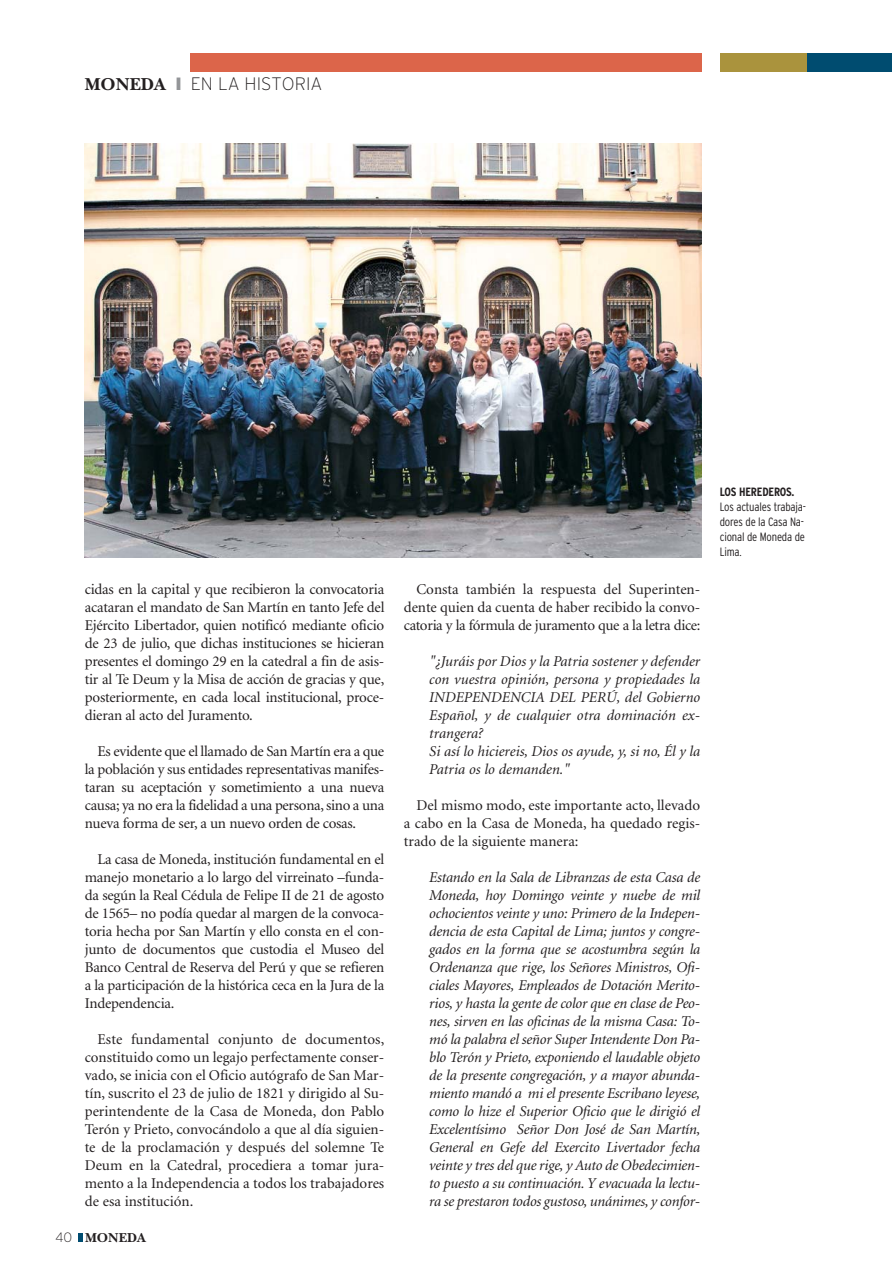
<style>
.page{position:relative;width:892px;height:1275px;background:#fff}
.page>*{position:absolute;margin:0;border:0;box-sizing:border-box;transform-origin:0 0}
.t1{font:200 18px "Interstate";color:#231f20}
.t2{font:15px/18px "Minion";letter-spacing:-.015em;color:#231f20;text-align:justify}
.t3{font:italic 15px/18px "Minion";color:#231f20}
.t4{font:13.5px "New Baskerville Bold SC";color:#231f20}
.t5{font:300 condensed 12px/15px "Interstate";letter-spacing:-.015em;color:#231f20}
.t6{font:700 condensed 12px "Interstate";letter-spacing:-.015em;color:#231f20}
.s1{font-family:"New Baskerville Bold SC";font-weight:400}
.s2{color:#939598}
.s3{font-family:"Interstate";font-weight:200}
</style>
<div class="page">
<div style="left:191px;top:53px;width:511px;height:18px;background:#dc654a"></div>
<div style="left:720px;top:53px;width:88px;height:19px;background:#aa933d"></div>
<div style="left:808px;top:53px;width:84px;height:19px;background:#004c70"></div>
<svg style="left:79px;top:1233px;width:4px;height:9px"></svg>
<img style="left:85px;top:144px;width:617px;height:414px">
<p class="t1" style="left:85px;top:77px;width:239px"><span class="s1">MONEDA</span> <span class="s2">❙</span> EN LA HISTORIA</p>
<p class="t2" style="left:85px;top:581px;width:301px">cidas en la capital y que recibieron la convocatoria acataran el mandato de San Martín en tanto Jefe del Ejército Libertador, quien notificó mediante oficio de 23 de julio, que dichas instituciones se hicieran presentes el domingo 29 en la catedral a fin de asis&shy;tir al Te Deum y la Misa de acción de gracias y que, posteriormente, en cada local institucional, proce&shy;dieran al acto del Juramento.</p>
<p class="t2" style="left:85px;top:743px;width:301px;text-indent:13px">Es evidente que el llamado de San Martín era a que la población y sus entidades representativas manifes&shy;taran su aceptación y sometimiento a una nueva causa; ya no era la fidelidad a una persona, sino a una nueva forma de ser, a un nuevo orden de cosas.</p>
<p class="t2" style="left:85px;top:851px;width:301px;text-indent:13px">La casa de Moneda, institución fundamental en el manejo monetario a lo largo del virreinato –funda&shy;da según la Real Cédula de Felipe II de 21 de agosto de 1565– no podía quedar al margen de la convoca&shy;toria hecha por San Martín y ello consta en el con&shy;junto de documentos que custodia el Museo del Banco Central de Reserva del Perú y que se refieren a la participación de la histórica ceca en la Jura de la Independencia.</p>
<p class="t2" style="left:85px;top:1031px;width:301px;text-indent:13px">Este fundamental conjunto de documentos, constituido como un legajo perfectamente conser&shy;vado, se inicia con el Oficio autógrafo de San Mar&shy;tín, suscrito el 23 de julio de 1821 y dirigido al Su&shy;perintendente de la Casa de Moneda, don Pablo Terón y Prieto, convocándolo a que al día siguien&shy;te de la proclamación y después del solemne Te Deum en la Catedral, procediera a tomar jura&shy;mento a la Independencia a todos los trabajadores de esa institución.</p>
<p class="t4" style="left:55px;top:1233px;width:92px"><span class="s3">40</span> MONEDA</p>
<p class="t2" style="left:404px;top:581px;width:298px;text-indent:13px">Consta también la respuesta del Superinten&shy;dente quien da cuenta de haber recibido la convo&shy;catoria y la fórmula de juramento que a la letra dice:</p>
<p class="t3" style="left:429px;top:653px;width:273px">"¿Juráis por Dios y la Patria sostener y defender con vuestra opinión, persona y propiedades la INDEPENDENCIA DEL PERÚ, del Gobierno Español, y de cualquier otra dominación ex&shy;trangera?<br>Si así lo hiciereis, Dios os ayude, y, si no, Él y la Patria os lo demanden."</p>
<p class="t2" style="left:404px;top:797px;width:298px;text-indent:13px">Del mismo modo, este importante acto, llevado a cabo en la Casa de Moneda, ha quedado regis&shy;trado de la siguiente manera:</p>
<p class="t3" style="left:429px;top:869px;width:273px;text-align:justify">Estando en la Sala de Libranzas de esta Casa de Moneda, hoy Domingo veinte y nuebe de mil ochocientos veinte y uno: Primero de la Indepen&shy;dencia de esta Capital de Lima; juntos y congre&shy;gados en la forma que se acostumbra según la Ordenanza que rige, los Señores Ministros, Ofi&shy;ciales Mayores, Empleados de Dotación Merito&shy;rios, y hasta la gente de color que en clase de Peo&shy;nes, sirven en las oficinas de la misma Casa: To&shy;mó la palabra el señor Super Intendente Don Pa&shy;blo Terón y Prieto, exponiendo el laudable objeto de la presente congregación, y a mayor abunda&shy;miento mandó a mi el presente Escribano leyese, como lo hize el Superior Oficio que le dirigió el Excelentísimo Señor Don José de San Martín, General en Gefe del Exercito Livertador fecha veinte y tres del que rige, y Auto de Obedecimien&shy;to puesto a su continuación. Y evacuada la lectu&shy;ra se prestaron todos gustoso, unánimes, y confor-</p>
<p class="t6" style="left:720px;top:487px;width:76px">LOS HEREDEROS.</p>
<p class="t5" style="left:720px;top:500px;width:88px">Los actuales trabaja&shy;dores de la Casa Na&shy;cional de Moneda de<br>Lima.</p>
</div>
